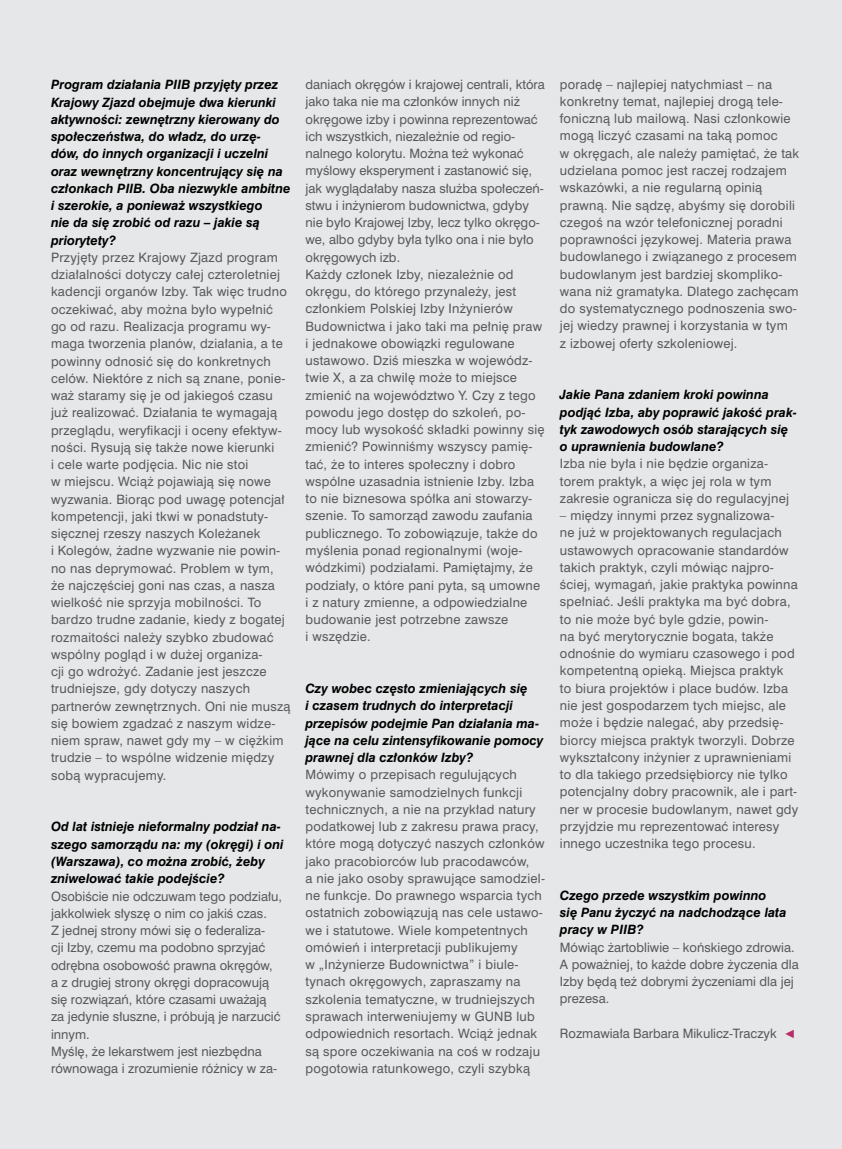
<style>
.page{position:relative;width:842px;height:1149px;background:#fff}
.page>*{position:absolute;margin:0;border:0;box-sizing:border-box;transform-origin:0 0}
.t1{font:12px/17.2px "Swis 721 PL";letter-spacing:.02em;color:#58595b}
.t2{font:italic 700 12px/17.2px "Swis 721 PL";color:#000}
.t3{font:12px/17.2px "Swis 721 PL";color:#58595b}
.s1{font-family:"Arial";color:#b92d6b}
</style>
<div class="page">
<div style="left:0;top:0;width:842px;height:1148px;background:#e6e7e8"></div>
<p class="t2" style="left:51px;top:76px;width:241px">Program działania PIIB przyjęty przez Krajowy Zjazd obejmuje dwa kierunki aktywności: zewnętrzny kierowany do społeczeństwa, do władz, do urzę&shy;dów, do innych organizacji i uczelni oraz wewnętrzny koncentrujący się na członkach PIIB. Oba niezwykle ambitne i szerokie, a ponieważ wszystkiego<br>nie da się zrobić od razu – jakie są priorytety?</p>
<p class="t1" style="left:51px;top:248px;width:241px">Przyjęty przez Krajowy Zjazd program działalności dotyczy całej czteroletniej kadencji organów Izby. Tak więc trudno oczekiwać, aby można było wypełnić go od razu. Realizacja programu wy&shy;maga tworzenia planów, działania, a te powinny odnosić się do konkretnych celów. Niektóre z nich są znane, ponie&shy;waż staramy się je od jakiegoś czasu już realizować. Działania te wymagają przeglądu, weryfikacji i oceny efektyw&shy;ności. Rysują się także nowe kierunki<br>i cele warte podjęcia. Nic nie stoi<br>w miejscu. Wciąż pojawiają się nowe wyzwania. Biorąc pod uwagę potencjał kompetencji, jaki tkwi w ponadstuty&shy;sięcznej rzeszy naszych Koleżanek<br>i Kolegów, żadne wyzwanie nie powin&shy;no nas deprymować. Problem w tym,<br>że najczęściej goni nas czas, a nasza wielkość nie sprzyja mobilności. To bardzo trudne zadanie, kiedy z bogatej rozmaitości należy szybko zbudować wspólny pogląd i w dużej organiza-<br>cji go wdrożyć. Zadanie jest jeszcze trudniejsze, gdy dotyczy naszych partnerów zewnętrznych. Oni nie muszą się bowiem zgadzać z naszym widze&shy;niem spraw, nawet gdy my – w ciężkim trudzie – to wspólne widzenie między sobą wypracujemy.</p>
<p class="t2" style="left:51px;top:817px;width:234px">Od lat istnieje nieformalny podział na&shy;szego samorządu na: my (okręgi) i oni (Warszawa), co można zrobić, żeby zniwelować takie podejście?</p>
<p class="t3" style="left:51px;top:886px;width:232px">Osobiście nie odczuwam tego podziału, jakkolwiek słyszę o nim co jakiś czas.<br>Z jednej strony mówi się o federaliza-<br>cji Izby, czemu ma podobno sprzyjać odrębna osobowość prawna okręgów, a z drugiej strony okręgi dopracowują się rozwiązań, które czasami uważają za jedynie słuszne, i próbują je narzucić innym.<br>Myślę, że lekarstwem jest niezbędna równowaga i zrozumienie różnicy w za-</p>
<p class="t1" style="left:305px;top:76px;width:241px">daniach okręgów i krajowej centrali, która jako taka nie ma członków innych niż okręgowe izby i powinna reprezentować ich wszystkich, niezależnie od regio&shy;nalnego kolorytu. Można też wykonać myślowy eksperyment i zastanowić się, jak wyglądałaby nasza służba społeczeń&shy;stwu i inżynierom budownictwa, gdyby nie było Krajowej Izby, lecz tylko okręgo&shy;we, albo gdyby była tylko ona i nie było okręgowych izb.<br>Każdy członek Izby, niezależnie od okręgu, do którego przynależy, jest członkiem Polskiej Izby Inżynierów Budownictwa i jako taki ma pełnię praw i jednakowe obowiązki regulowane ustawowo. Dziś mieszka w wojewódz&shy;twie X, a za chwilę może to miejsce zmienić na województwo Y. Czy z tego powodu jego dostęp do szkoleń, po&shy;mocy lub wysokość składki powinny się zmienić? Powinniśmy wszyscy pamię&shy;tać, że to interes społeczny i dobro wspólne uzasadnia istnienie Izby. Izba to nie biznesowa spółka ani stowarzy&shy;szenie. To samorząd zawodu zaufania publicznego. To zobowiązuje, także do myślenia ponad regionalnymi (woje&shy;wódzkimi) podziałami. Pamiętajmy, że podziały, o które pani pyta, są umowne i z natury zmienne, a odpowiedzialne budowanie jest potrzebne zawsze<br>i wszędzie.</p>
<p class="t2" style="left:305px;top:679px;width:240px">Czy wobec często zmieniających się<br>i czasem trudnych do interpretacji przepisów podejmie Pan działania ma&shy;jące na celu zintensyfikowanie pomocy prawnej dla członków Izby?</p>
<p class="t1" style="left:305px;top:765px;width:241px">Mówimy o przepisach regulujących wykonywanie samodzielnych funkcji technicznych, a nie na przykład natury podatkowej lub z zakresu prawa pracy, które mogą dotyczyć naszych członków jako pracobiorców lub pracodawców,<br>a nie jako osoby sprawujące samodziel&shy;ne funkcje. Do prawnego wsparcia tych ostatnich zobowiązują nas cele ustawo&shy;we i statutowe. Wiele kompetentnych omówień i interpretacji publikujemy<br>w „Inżynierze Budownictwa” i biule&shy;tynach okręgowych, zapraszamy na szkolenia tematyczne, w trudniejszych sprawach interweniujemy w GUNB lub odpowiednich resortach. Wciąż jednak są spore oczekiwania na coś w rodzaju pogotowia ratunkowego, czyli szybką</p>
<p class="t1" style="left:560px;top:75px;width:241px">poradę – najlepiej natychmiast – na konkretny temat, najlepiej drogą tele&shy;foniczną lub mailową. Nasi członkowie mogą liczyć czasami na taką pomoc<br>w okręgach, ale należy pamiętać, że tak udzielana pomoc jest raczej rodzajem wskazówki, a nie regularną opinią prawną. Nie sądzę, abyśmy się dorobili czegoś na wzór telefonicznej poradni poprawności językowej. Materia prawa budowlanego i związanego z procesem budowlanym jest bardziej skompliko&shy;wana niż gramatyka. Dlatego zachęcam do systematycznego podnoszenia swo&shy;jej wiedzy prawnej i korzystania w tym<br>z izbowej oferty szkoleniowej.</p>
<p class="t2" style="left:560px;top:386px;width:239px">Jakie Pana zdaniem kroki powinna podjąć Izba, aby poprawić jakość prak&shy;tyk zawodowych osób starających się o uprawnienia budowlane?</p>
<p class="t1" style="left:560px;top:455px;width:231px">Izba nie była i nie będzie organiza&shy;torem praktyk, a więc jej rola w tym zakresie ogranicza się do regulacyjnej</p>
<p class="t1" style="left:560px;top:506px;width:240px">– między innymi przez sygnalizowa-<br>ne już w projektowanych regulacjach ustawowych opracowanie standardów takich praktyk, czyli mówiąc najpro&shy;ściej, wymagań, jakie praktyka powinna spełniać. Jeśli praktyka ma być dobra, to nie może być byle gdzie, powin-<br>na być merytorycznie bogata, także odnośnie do wymiaru czasowego i pod kompetentną opieką. Miejsca praktyk<br>to biura projektów i place budów. Izba nie jest gospodarzem tych miejsc, ale może i będzie nalegać, aby przedsię&shy;biorcy miejsca praktyk tworzyli. Dobrze wykształcony inżynier z uprawnieniami to dla takiego przedsiębiorcy nie tylko potencjalny dobry pracownik, ale i part&shy;ner w procesie budowlanym, nawet gdy przyjdzie mu reprezentować interesy innego uczestnika tego procesu.</p>
<p class="t2" style="left:560px;top:886px;width:228px">Czego przede wszystkim powinno się Panu życzyć na nadchodzące lata pracy w PIIB?</p>
<p class="t3" style="left:560px;top:938px;width:240px">Mówiąc żartobliwie – końskiego zdrowia.<br>A poważniej, to każde dobre życzenia dla<br>Izby będą też dobrymi życzeniami dla jej prezesa.</p>
<p class="t3" style="left:560px;top:1024px;width:237px">Rozmawiała Barbara Mikulicz-Traczyk <span class="s1">◄</span></p>
</div>
